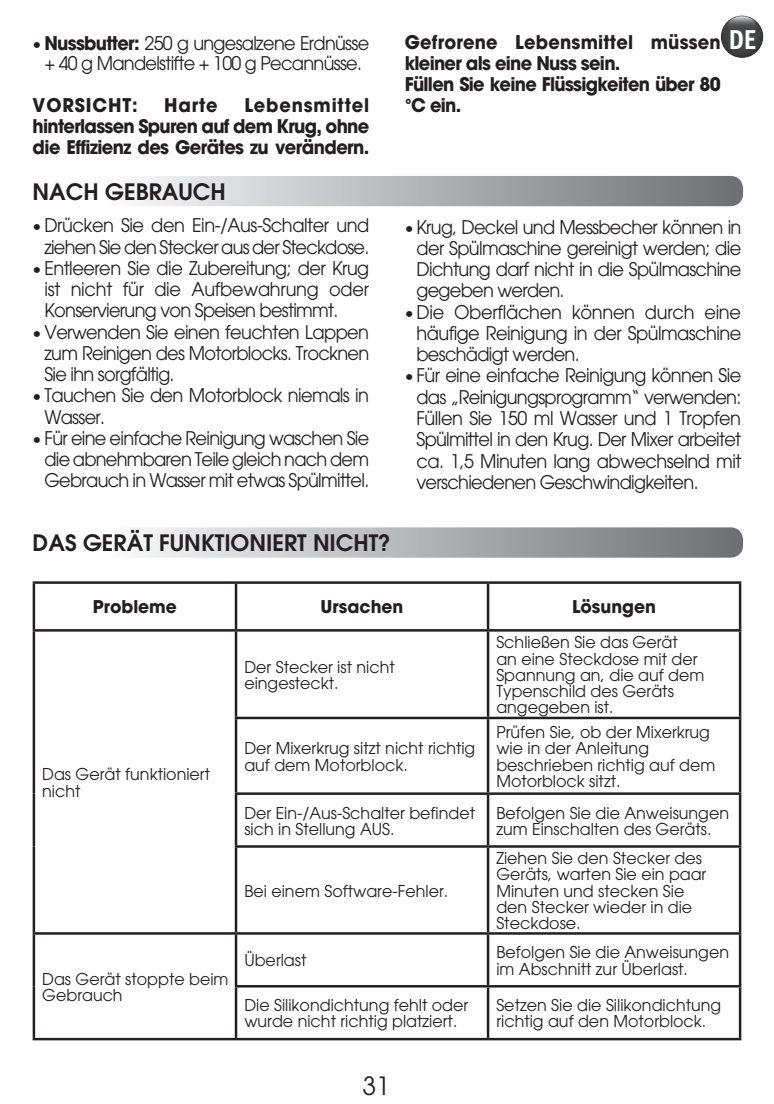
<style>
.page{position:relative;width:774px;height:1104px;background:#fff}
.page>*{position:absolute;margin:0;border:0;box-sizing:border-box;transform-origin:0 0}
.t1{font:700 27.5px "Officina Sans";color:#fff;scale:.95 1}
.t2{font:25px "Avant Garde";color:#231f20}
.t3{font:600 22.5px "Avant Garde";color:#231f20}
.t4{font:18.75px/21.2px "Avant Garde";letter-spacing:-.04em;color:#231f20;text-align:justify;scale:.95 1}
.t5{font:700 18.75px/20.8px "Avant Garde";letter-spacing:-.03em;color:#231f20;text-align:justify;scale:.95 1}
.t6{font:700 18.75px "Avant Garde";letter-spacing:.045em;color:#231f20;scale:.95 1}
.t7{font:700 17.5px "Avant Garde";color:#231f20}
.t8{font:16.25px/16.2px "Avant Garde";color:#231f20}
.s1{font-family:"FS Albert"}
.s2{font-weight:700}
</style>
<div class="page">
<img style="left:721px;top:16px;width:42px;height:42px;border-radius:21px">
<svg style="left:138px;top:176px;width:605px;height:30px;background:#afb0b3"></svg>
<svg style="left:138px;top:527px;width:605px;height:31px;background:#b1b2b4"></svg>
<svg style="left:35px;top:584px;width:704px;height:454px"></svg>
<hr style="left:33px;top:581px;width:203px;height:3px;background:#231f20">
<hr style="left:33px;top:584px;width:2px;height:45px;background:#231f20">
<hr style="left:236px;top:581px;width:252px;height:3px;background:#231f20">
<hr style="left:235px;top:584px;width:2px;height:45px;background:#231f20">
<hr style="left:488px;top:581px;width:253px;height:3px;background:#231f20">
<hr style="left:487px;top:584px;width:2px;height:45px;background:#231f20">
<hr style="left:739px;top:584px;width:2px;height:45px;background:#231f20">
<hr style="left:33px;top:629px;width:203px;height:2px;background:#231f20">
<hr style="left:33px;top:631px;width:2px;height:87px;background:#231f20">
<hr style="left:236px;top:629px;width:252px;height:2px;background:#231f20">
<hr style="left:235px;top:631px;width:2px;height:86px;background:#231f20">
<hr style="left:488px;top:629px;width:253px;height:2px;background:#231f20">
<hr style="left:487px;top:631px;width:2px;height:86px;background:#231f20">
<hr style="left:739px;top:631px;width:2px;height:86px;background:#231f20">
<hr style="left:33px;top:718px;width:2px;height:75px;background:#231f20">
<hr style="left:235px;top:717px;width:253px;height:2px;background:#231f20">
<hr style="left:235px;top:719px;width:2px;height:73px;background:#231f20">
<hr style="left:488px;top:717px;width:253px;height:2px;background:#231f20">
<hr style="left:487px;top:719px;width:2px;height:73px;background:#231f20">
<hr style="left:739px;top:719px;width:2px;height:73px;background:#231f20">
<hr style="left:33px;top:793px;width:2px;height:53px;background:#231f20">
<hr style="left:235px;top:792px;width:253px;height:3px;background:#231f20">
<hr style="left:235px;top:795px;width:2px;height:50px;background:#231f20">
<hr style="left:488px;top:792px;width:253px;height:3px;background:#231f20">
<hr style="left:487px;top:795px;width:2px;height:50px;background:#231f20">
<hr style="left:739px;top:795px;width:2px;height:50px;background:#231f20">
<hr style="left:33px;top:846px;width:2px;height:86px;background:#231f20">
<hr style="left:235px;top:845px;width:253px;height:3px;background:#231f20">
<hr style="left:235px;top:848px;width:2px;height:84px;background:#231f20">
<hr style="left:488px;top:845px;width:253px;height:3px;background:#231f20">
<hr style="left:487px;top:848px;width:2px;height:84px;background:#231f20">
<hr style="left:739px;top:848px;width:2px;height:84px;background:#231f20">
<hr style="left:33px;top:932px;width:203px;height:3px;background:#231f20">
<hr style="left:33px;top:935px;width:2px;height:51px;background:#231f20">
<hr style="left:236px;top:932px;width:252px;height:3px;background:#231f20">
<hr style="left:235px;top:935px;width:2px;height:50px;background:#231f20">
<hr style="left:488px;top:932px;width:253px;height:3px;background:#231f20">
<hr style="left:487px;top:935px;width:2px;height:50px;background:#231f20">
<hr style="left:739px;top:935px;width:2px;height:50px;background:#231f20">
<hr style="left:33px;top:986px;width:2px;height:52px;background:#231f20">
<hr style="left:235px;top:985px;width:253px;height:2px;background:#231f20">
<hr style="left:235px;top:987px;width:2px;height:51px;background:#231f20">
<hr style="left:488px;top:985px;width:253px;height:2px;background:#231f20">
<hr style="left:487px;top:987px;width:2px;height:51px;background:#231f20">
<hr style="left:739px;top:987px;width:2px;height:51px;background:#231f20">
<hr style="left:33px;top:1038px;width:203px;height:2px;background:#231f20">
<hr style="left:236px;top:1038px;width:252px;height:2px;background:#231f20">
<hr style="left:488px;top:1038px;width:253px;height:2px;background:#231f20">
<p class="t4" style="left:33px;top:32px;width:356px;text-align:center"><span class="s1">•</span> <span class="s2">Nussbutter:</span> 250 g ungesalzene Erdnüsse + 40 g Mandelstifte + 100 g Pecannüsse.</p>
<p class="t6" style="left:33px;top:93px;width:112px">VORSICHT:</p>
<p class="t5" style="left:164px;top:95px;width:58px">Harte</p>
<p class="t5" style="left:33px;top:95px;width:356px;text-indent:212px">Lebensmittel hinterlassen Spuren auf dem Krug, ohne die Effizienz des Gerätes zu verändern.</p>
<p class="t3" style="left:33px;top:177px;width:195px">NACH GEBRAUCH</p>
<p class="t4" style="left:33px;top:215px;width:356px;text-align:right"><span class="s1">•</span> Drücken Sie den Ein-/Aus-Schalter und ziehen Sie den Stecker aus der Steckdose.</p>
<p class="t4" style="left:44px;top:257px;width:343px;text-indent:-12px"><span class="s1">•</span> Entleeren Sie die Zubereitung; der Krug ist nicht für die Aufbewahrung oder Konservierung von Speisen bestimmt.</p>
<p class="t4" style="left:44px;top:321px;width:343px;text-indent:-12px"><span class="s1">•</span> Verwenden Sie einen feuchten Lappen zum Reinigen des Motorblocks. Trocknen Sie ihn sorgfältig.</p>
<p class="t4" style="left:44px;top:385px;width:343px;text-indent:-12px"><span class="s1">•</span> Tauchen Sie den Motorblock niemals in<br>Wasser.</p>
<p class="t4" style="left:44px;top:427px;width:343px;text-indent:-12px"><span class="s1">•</span> Für eine einfache Reinigung waschen Sie die abnehmbaren Teile gleich nach dem Gebrauch in Wasser mit etwas Spülmittel.</p>
<p class="t3" style="left:33px;top:528px;width:360px">DAS GERÄT FUNKTIONIERT NICHT?</p>
<p class="t5" style="left:405px;top:32px;width:334px;text-align:left">Gefrorene Lebensmittel müssen kleiner als eine Nuss sein.<br>Füllen Sie keine Flüssigkeiten über 80 °C ein.</p>
<h1 class="t1" style="left:728px;top:22px;width:31px">DE</h1>
<p class="t4" style="left:416px;top:216px;width:344px;text-indent:-12px"><span class="s1">•</span> Krug, Deckel und Messbecher können in der Spülmaschine gereinigt werden; die Dichtung darf nicht in die Spülmaschine gegeben werden.</p>
<p class="t4" style="left:416px;top:301px;width:344px;text-indent:-12px"><span class="s1">•</span> Die Oberflächen können durch eine häufige Reinigung in der Spülmaschine beschädigt werden.</p>
<p class="t4" style="left:416px;top:365px;width:344px;text-indent:-12px"><span class="s1">•</span> Für eine einfache Reinigung können Sie das „Reinigungsprogramm“ verwenden:<br>Füllen Sie 150 ml Wasser und 1 Tropfen Spülmittel in den Krug. Der Mixer arbeitet ca. 1,5 Minuten lang abwechselnd mit verschiedenen Geschwindigkeiten.</p>
<p class="t7" style="left:93px;top:595px;width:86px">Probleme</p>
<p class="t7" style="left:321px;top:595px;width:84px">Ursachen</p>
<p class="t7" style="left:572px;top:595px;width:85px">Lösungen</p>
<p class="t8" style="left:42px;top:766px;width:169px">Das Gerät funktioniert nicht</p>
<p class="t8" style="left:42px;top:970px;width:188px">Das Gerät stoppte beim<br>Gebrauch</p>
<p class="t8" style="left:244px;top:658px;width:152px">Der Stecker ist nicht eingesteckt.</p>
<p class="t8" style="left:244px;top:740px;width:232px">Der Mixerkrug sitzt nicht richtig auf dem Motorblock.</p>
<p class="t8" style="left:496px;top:634px;width:210px">Schließen Sie das Gerät<br>an eine Steckdose mit der<br>Spannung an, die auf dem<br>Typenschild des Geräts angegeben ist.</p>
<p class="t8" style="left:496px;top:724px;width:220px">Prüfen Sie, ob der Mixerkrug wie in der Anleitung beschrieben richtig auf dem<br>Motorblock sitzt.</p>
<p class="t8" style="left:244px;top:804px;width:232px">Der Ein-/Aus-Schalter befindet sich in Stellung AUS.</p>
<p class="t8" style="left:496px;top:804px;width:234px">Befolgen Sie die Anweisungen zum Einschalten des Geräts.</p>
<p class="t8" style="left:244px;top:882px;width:205px">Bei einem Software-Fehler.</p>
<p class="t8" style="left:496px;top:850px;width:212px">Ziehen Sie den Stecker des<br>Geräts, warten Sie ein paar<br>Minuten und stecken Sie den Stecker wieder in die<br>Steckdose.</p>
<p class="t8" style="left:244px;top:952px;width:64px">Überlast</p>
<p class="t8" style="left:496px;top:944px;width:234px">Befolgen Sie die Anweisungen im Abschnitt zur Überlast.</p>
<p class="t8" style="left:244px;top:997px;width:226px">Die Silikondichtung fehlt oder wurde nicht richtig platziert.</p>
<p class="t8" style="left:496px;top:997px;width:226px">Setzen Sie die Silikondichtung richtig auf den Motorblock.</p>
<h2 class="t2" style="left:363px;top:1071px;width:29px">31</h2>
</div>
